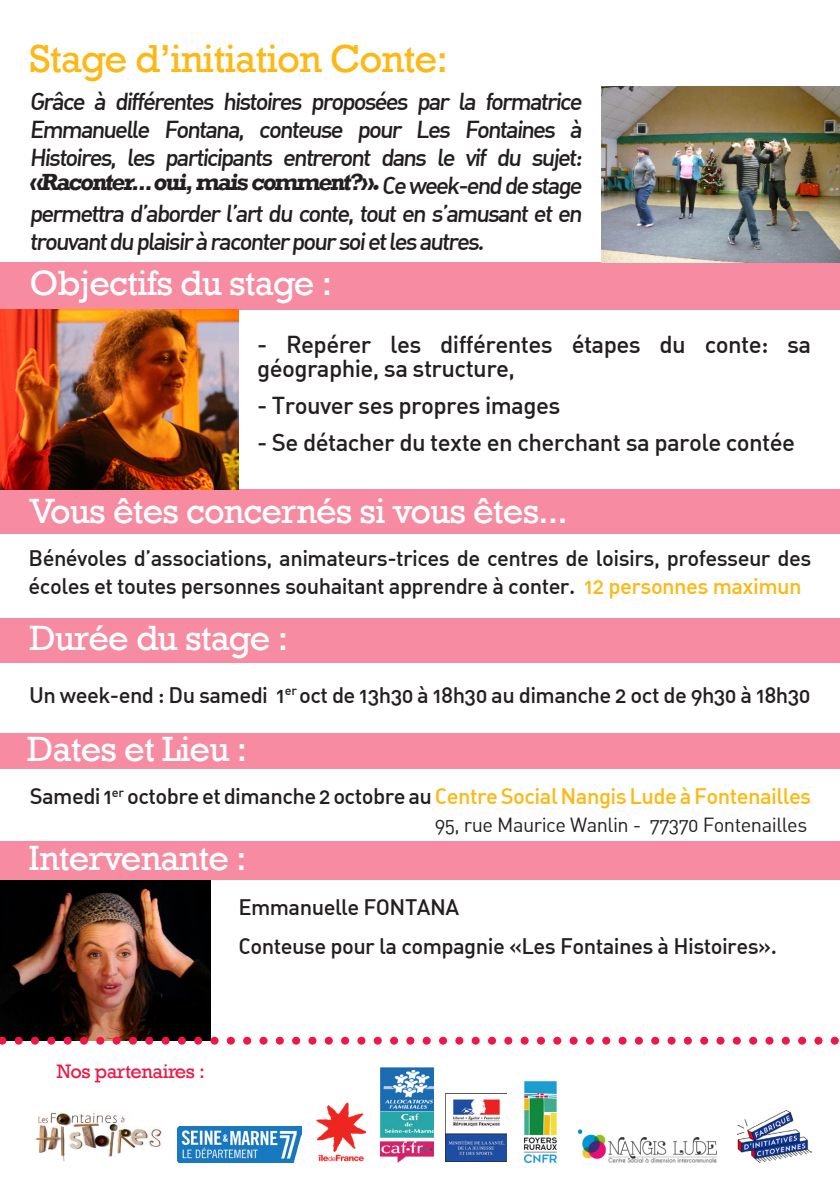
<style>
.page{position:relative;width:840px;height:1191px;background:#fff}
.page>*{position:absolute;margin:0;border:0;box-sizing:border-box;transform-origin:0 0}
.t1{font:40px "Rockwell";letter-spacing:-.025em;color:#fcb814}
.t2{font:36px "Rockwell";letter-spacing:-.025em;color:#fff}
.t3{font:500 24px/28px "DIN Alternate";letter-spacing:-.025em;color:#231f20}
.t4{font:500 22px/28px "DIN Alternate";letter-spacing:-.025em;color:#231f20}
.t5{font:500 22px "DIN Alternate";letter-spacing:-.025em;color:#fcb814}
.t6{font:20px "DIN Alternate";letter-spacing:-.025em;color:#231f20}
.t7{font:20px "Rockwell";letter-spacing:-.025em;color:#ed1845}
.s1{font-family:"Rockwell";font-weight:700}
.s2{font-weight:900}
.s3{color:#fcb814}
.s4{color:#231f20}
</style>
<div class="page">
<img style="left:523px;top:1081px;width:34px;height:83px">
<img style="left:177px;top:1126px;width:124px;height:36px">
<img style="left:445px;top:1093px;width:61px;height:68px">
<img style="left:316px;top:1102px;width:51px;height:60px">
<div style="left:0;top:262px;width:839px;height:47px;background:#f68ba2"></div>
<img style="left:35px;top:1112px;width:127px;height:49px">
<img style="left:601px;top:86px;width:238px;height:176px">
<div style="left:0;top:489px;width:839px;height:45px;background:#f68ba2"></div>
<div style="left:0;top:618px;width:839px;height:45px;background:#f68ba2"></div>
<div style="left:0;top:733px;width:839px;height:35px;background:#f68ba2"></div>
<div style="left:0;top:841px;width:839px;height:39px;background:#f68ba2"></div>
<img style="left:0;top:880px;width:210px;height:156px">
<svg style="left:0;top:1036px;width:839px;height:8px"></svg>
<img style="left:0;top:309px;width:238px;height:180px">
<img style="left:737px;top:1110px;width:74px;height:52px">
<img style="left:577px;top:1129px;width:140px;height:34px">
<img style="left:380px;top:1067px;width:53px;height:95px">
<p class="t1" style="left:29px;top:36px;width:420px">Stage d’initiation Conte:</p>
<p class="t3" style="left:29px;top:86px;width:557px;text-align:justify">Grâce à différentes histoires proposées par la formatrice Emmanuelle Fontana, conteuse pour Les Fontaines à Histoires, les participants entreront dans le vif du sujet:</p>
<p class="t3" style="left:29px;top:164px;width:557px;line-height:32px"><span class="s1">«Raconter...oui,mais comment?»</span><span class="s2">.</span> Ce week-end de stage permettra d’aborder l’art du conte, tout en s’amusant et en</p>
<p class="t3" style="left:29px;top:226px;width:459px">trouvantdu plaisirà raconterpoursoietles autres.</p>
<p class="t2" style="left:29px;top:262px;width:304px">Objectifs du stage :</p>
<p class="t3" style="left:257px;top:331px;width:555px;line-height:24px">- Repérer les différentes étapes du conte: sa géographie, sa structure,</p>
<p class="t3" style="left:257px;top:390px;width:304px">- Trouver ses propres images</p>
<p class="t3" style="left:257px;top:428px;width:539px">- Se détacher du texte en cherchant sa parole contée</p>
<p class="t2" style="left:29px;top:490px;width:539px">Vous êtes concernés si vous êtes...</p>
<p class="t4" style="left:29px;top:543px;width:783px">Bénévoles d’associations, animateurs-trices de centres de loisirs, professeur des écoles et toutes personnes souhaitant apprendre à conter. <span class="s3">12 personnes maximun</span></p>
<p class="t2" style="left:29px;top:617px;width:260px">Durée du stage :</p>
<p class="t4" style="left:29px;top:680px;width:782px">Un week-end : Du samedi 1<sup>er</sup> oct de 13h30 à 18h30 au dimanche 2 oct de 9h30 à 18h30</p>
<p class="t2" style="left:27px;top:728px;width:221px">Dates et Lieu :</p>
<p class="t5" style="left:30px;top:782px;width:782px"><span class="s4">Samedi 1</span><sup>er</sup> <span class="s4">octobre et dimanche 2 octobre au</span> Centre Social Nangis Lude à Fontenailles</p>
<p class="t2" style="left:29px;top:837px;width:219px">Intervenante :</p>
<p class="t6" style="left:434px;top:812px;width:374px">95, rue Maurice Wanlin - 77370 Fontenailles</p>
<p class="t4" style="left:238px;top:892px;width:222px">Emmanuelle FONTANA</p>
<p class="t4" style="left:238px;top:931px;width:539px">Conteuse pour la compagnie «Les Fontaines à Histoires».</p>
<p class="t7" style="left:57px;top:1060px;width:149px">Nos partenaires :</p>
</div>
